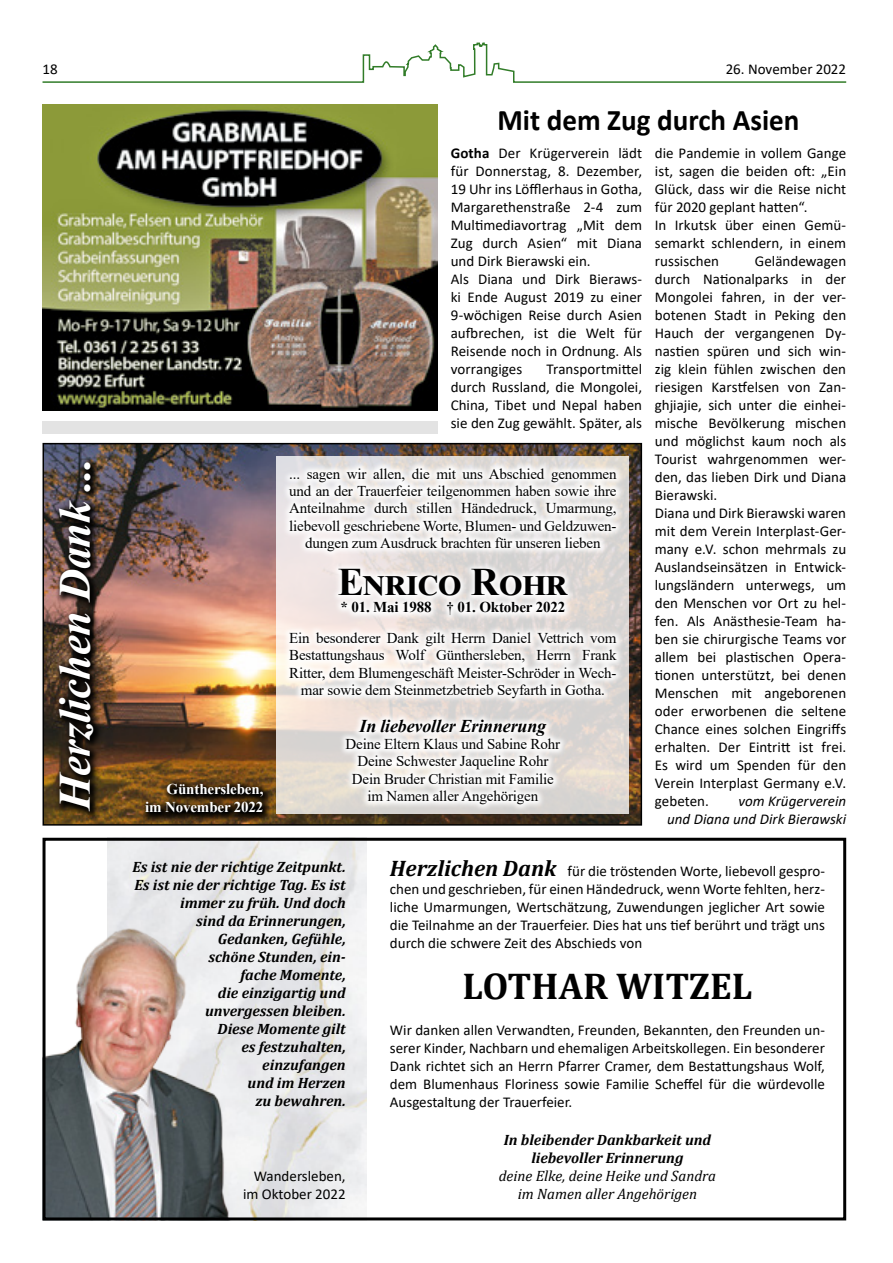
<style>
.page{position:relative;width:893px;height:1263px;background:#fff}
.page>*{position:absolute;margin:0;border:0;box-sizing:border-box;transform-origin:0 0}
.t1{font:italic 700 44.55px "Times New Roman";letter-spacing:-.01em;color:#fff}
.t2{font:700 39px "Times New Roman";letter-spacing:-.01em;color:#000}
.t3{font:700 37.5px "Cambria";color:#000}
.Headline_1{font:700 30px "Calibri";color:#000}
.t4{font:italic 700 18px "Times New Roman";letter-spacing:-.01em;color:#000}
.Fließtext{font:15px/18px "Calibri";color:#000;text-align:justify}
.t5{font:15px/17.2px "Times New Roman";letter-spacing:-.01em;color:#000;text-align:center}
.t6{font:italic 700 15px/18px "Cambria";color:#000;text-align:right}
.t7{font:italic 15px/18px "Cambria";color:#000;text-align:center}
.Fließtext-2{font:italic 15px "Calibri";color:#000}
.t8{font:700 15px/18px "Times New Roman";letter-spacing:-.01em;color:#fff;text-align:right}
.s1{font-weight:700}
.s2{font-family:"Cambria";font-weight:700;font-style:italic;font-size:22.5px}
</style>
<div class="page">
<svg style="left:42px;top:42px;width:805px;height:41px"></svg>
<img style="left:107px;top:842px;width:260px;height:374px">
<img style="left:47px;top:919px;width:190px;height:297px">
<div style="left:43px;top:838px;width:803px;height:382px;border:3px solid #000"></div>
<img style="left:43px;top:104px;width:395px;height:307px">
<img style="left:46px;top:446px;width:593px;height:377px">
<div style="left:43px;top:443px;width:599px;height:383px;border:2px solid #000"></div>
<svg style="left:276px;top:456px;width:353px;height:357px;background:#e1dcd8"></svg>
<svg style="left:282px;top:460px;width:342px;height:351px"></svg>
<img style="left:54px;top:457px;width:49px;height:364px">
<svg style="left:140px;top:778px;width:133px;height:44px;background:#3f290e"></svg>
<div style="left:43px;top:421px;width:395px;height:13px;background:#e3e3e3"></div>
<p class="Fließtext" style="left:43px;top:60px;width:17px">18</p>
<p class="Fließtext" style="left:726px;top:60px;width:122px">26. November 2022</p>
<p class="t1" style="left:44px;top:810px;width:354px;rotate:-90deg">Herzlichen Dank ...</p>
<p class="t8" style="left:145px;top:780px;width:120px">Günthersleben,<br>im November 2022</p>
<p class="Headline_1" style="left:497px;top:98px;width:303px">Mit dem Zug durch Asien</p>
<p class="Fließtext" style="left:451px;top:144px;width:193px"><span class="s1">Gotha</span> Der Krügerverein lädt für Donnerstag, 8. Dezember, 19 Uhr ins Löfflerhaus in Gotha, Margarethenstraße 2-4 zum Multimediavortrag „Mit dem Zug durch Asien“ mit Diana und Dirk Bierawski ein.</p>
<p class="Fließtext" style="left:451px;top:270px;width:193px">Als Diana und Dirk Bieraws&shy;ki Ende August 2019 zu einer 9-wöchigen Reise durch Asien aufbrechen, ist die Welt für Reisende noch in Ordnung. Als vorrangiges</p>
<p class="Fließtext" style="left:655px;top:144px;width:193px">die Pandemie in vollem Gange ist, sagen die beiden oft: „Ein Glück, dass wir die Reise nicht für 2020 geplant hatten“.</p>
<p class="Fließtext" style="left:655px;top:216px;width:193px">In Irkutsk über einen Gemü&shy;semarkt schlendern, in einem russischen</p>
<p class="Fließtext" style="left:655px;top:252px;width:193px;text-indent:100px">Geländewagen durch Nationalparks in der Mongolei fahren, in der ver&shy;botenen Stadt in Peking den Hauch der vergangenen Dy&shy;nastien spüren und sich win&shy;zig klein fühlen zwischen den riesigen Karstfelsen von Zan&shy;ghjiajie, sich unter die einhei&shy;mische Bevölkerung mischen und möglichst kaum noch als Tourist wahrgenommen wer&shy;den, das lieben Dirk und Diana Bierawski.</p>
<p class="Fließtext" style="left:655px;top:504px;width:193px">Diana und Dirk Bierawski waren mit dem Verein Interplast-Ger&shy;many e.V. schon mehrmals zu Auslandseinsätzen in Entwick&shy;lungsländern unterwegs, um den Menschen vor Ort zu hel&shy;fen. Als Anästhesie-Team ha&shy;ben sie chirurgische Teams vor allem bei plastischen Opera&shy;tionen unterstützt, bei denen Menschen mit angeborenen oder erworbenen die seltene Chance eines solchen Eingriffs erhalten. Der Eintritt ist frei.<br>Es wird um Spenden für den Verein Interplast Germany e.V. gebeten.</p>
<p class="Fließtext" style="left:451px;top:360px;width:193px;text-indent:96px">Transportmittel durch Russland, die Mongolei, China, Tibet und Nepal haben sie den Zug gewählt. Später, als</p>
<p class="t5" style="left:289px;top:465px;width:329px">... sagen wir allen, die mit uns Abschied genommen und an der Trauerfeier teilgenommen haben sowie ihre Anteilnahme durch stillen Händedruck, Umarmung, liebevoll geschriebene Worte, Blumen- und Geldzuwen&shy;dungen zum Ausdruck brachten für unseren lieben</p>
<p class="t2" style="left:338px;top:554px;width:227px">Enrico Rohr</p>
<p class="t5" style="left:289px;top:592px;width:329px;line-height:30.8px"><span class="s1">* 01. Mai 1988 † 01. Oktober 2022<br></span>Ein besonderer Dank gilt Herrn Daniel Vettrich vom</p>
<p class="t5" style="left:289px;top:646px;width:329px">Bestattungshaus Wolf Günthersleben, Herrn Frank<br>Ritter, dem Blumengeschäft Meister-Schröder in Wech&shy;mar sowie dem Steinmetzbetrieb Seyfarth in Gotha.</p>
<p class="t4" style="left:359px;top:713px;width:188px">In liebevoller Erinnerung</p>
<p class="t5" style="left:346px;top:735px;width:216px">Deine Eltern Klaus und Sabine Rohr<br>Deine Schwester Jaqueline Rohr<br>Dein Bruder Christian mit Familie</p>
<p class="t5" style="left:367px;top:787px;width:172px">im Namen aller Angehörigen</p>
<p class="Fließtext-2" style="left:738px;top:791px;width:109px">vom Krügerverein</p>
<p class="Fließtext-2" style="left:667px;top:809px;width:181px">und Diana und Dirk Bierawski</p>
<p class="t6" style="left:132px;top:857px;width:215px">Es ist nie der richtige Zeitpunkt.<br>Es ist nie der richtige Tag. Es ist immer zu früh. Und doch<br>sind da Erinnerungen,<br>Gedanken, Gefühle,<br>schöne Stunden, ein-<br>fache Momente,<br>die einzigartig und unvergessen bleiben.<br>Diese Momente gilt<br>es festzuhalten,<br>einzufangen<br>und im Herzen<br>zu bewahren.</p>
<p class="Fließtext" style="left:243px;top:1167px;width:104px;text-align:right">Wandersleben, im Oktober 2022</p>
<p class="Fließtext" style="left:390px;top:862px;width:436px"><span class="s2">Herzlichen Dank</span> für die tröstenden Worte, liebevoll gespro&shy;chen und geschrieben, für einen Händedruck, wenn Worte fehlten, herz&shy;liche Umarmungen, Wertschätzung, Zuwendungen jeglicher Art sowie die Teilnahme an der Trauerfeier. Dies hat uns tief berührt und trägt uns durch die schwere Zeit des Abschieds von</p>
<p class="t3" style="left:462px;top:960px;width:292px">LOTHAR WITZEL</p>
<p class="Fließtext" style="left:390px;top:1021px;width:436px">Wir danken allen Verwandten, Freunden, Bekannten, den Freunden un&shy;serer Kinder, Nachbarn und ehemaligen Arbeitskollegen. Ein besonderer Dank richtet sich an Herrn Pfarrer Cramer, dem Bestattungshaus Wolf, dem Blumenhaus Floriness sowie Familie Scheffel für die würdevolle Ausgestaltung der Trauerfeier.</p>
<p class="t7" style="left:499px;top:1130px;width:219px"><span class="s1">In bleibender Dankbarkeit und liebevoller Erinnerung<br></span>deine Elke, deine Heike und Sandra im Namen aller Angehörigen</p>
</div>
